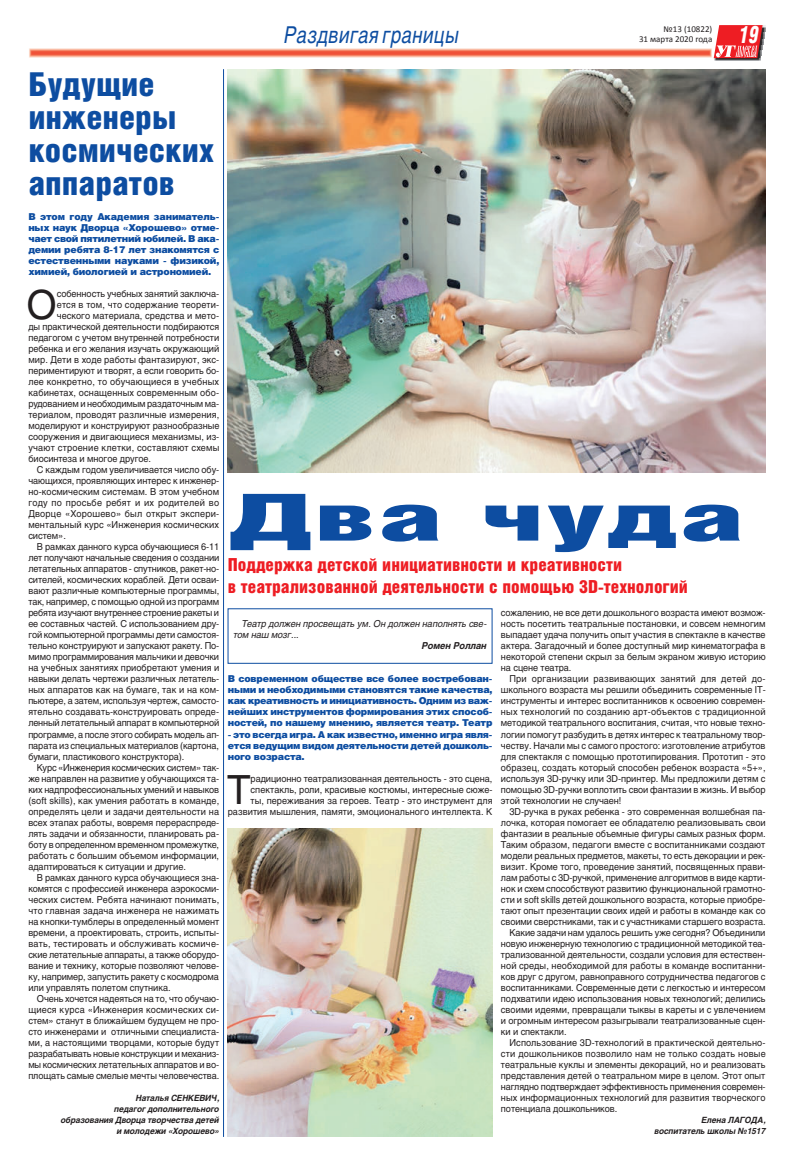
<style>
.page{position:relative;width:811px;height:1163px;background:#fff}
.page>*{position:absolute;margin:0;border:0;box-sizing:border-box;transform-origin:0 0}
.Заголовок_большой{font:900 65px "Helios Cond";color:#0d4da1;scale:2.1 1}
.Текст_с_фонарем{font:39.8px "Helios";color:#231f20;scale:.96 1}
.Заголовок_мелкий{font:900 33px/33px "Helios Cond";color:#0d4da1;scale:1.04 1}
.t1{font:italic 900 24px "Helios Cond";color:#fff;scale:.8 1}
.Супер_рубрика{font:italic 23px "Helios";letter-spacing:.03em;color:#0d4da1;scale:.8 1}
.Подзаголовок{font:900 18px/22px "Helios Cond";color:#ee1d23}
.Текст{font:9.5px/11px "Helios";letter-spacing:-.005em;color:#231f20;text-align:justify;scale:.96 1}
.Текст_с_фонарем-2{font:9.5px/11px "Helios";letter-spacing:.005em;color:#231f20;text-align:right;scale:.96 1}
.Врез{font:900 9.5px/11px "Helios";letter-spacing:-.02em;color:#0d4da1;text-align:justify}
.Текст_колонки{font:italic 9.5px/11px "Helios";color:#231f20;scale:.96 1}
.Текст_с_фонарем-3{font:9.5px "Helios";letter-spacing:-.015em;color:#231f20;scale:.96 1}
.Текст_колонки-2{font:italic 700 9.5px "Helios";letter-spacing:-.005em;color:#231f20;scale:.96 1}
.t2{font:9px/9.9px "Calibri";color:#231f20;text-align:right}
.Подпись{font:italic 700 8.5px "Helios";letter-spacing:-.005em;color:#231f20;scale:.96 1}
</style>
<div class="page">
<img style="left:29px;top:48px;width:683px;height:10px">
<img style="left:714px;top:58px;width:47px;height:3px">
<img style="left:762px;top:28px;width:3px;height:13px">
<svg style="left:713px;top:25px;width:49px;height:33px;background:#ea4d51"></svg>
<img style="left:228px;top:69px;width:537px;height:403px">
<img style="left:228px;top:828px;width:264px;height:308px">
<hr style="left:223px;top:69px;width:1px;height:1067px;background:#0d4da1">
<p class="Супер_рубрика" style="left:284px;top:21px;width:220px">Раздвигая границы</p>
<p class="t2" style="left:639px;top:24px;width:75px">№13 (10822)<br>31 марта 2020 года</p>
<h3 class="t1" style="left:739px;top:21px;width:26px">19</h3>
<p class="Заголовок_мелкий" style="left:28px;top:67px;width:180px">Будущие инженеры космических аппаратов</p>
<p class="Врез" style="left:28px;top:211px;width:192px">В этом году Академия заниматель&shy;ных наук Дворца «Хорошево» отме&shy;чает свой пятилетний юбилей. В ака&shy;демии ребята 8-17 лет знакомятся с естественными науками - физикой, химией, биологией и астрономией.</p>
<p class="Текст_с_фонарем" style="left:27px;top:281px;width:33px">О</p>
<p class="Текст_с_фонарем-2" style="left:57px;top:288px;width:171px">собенность учебных занятий заключа‑</p>
<p class="Текст_с_фонарем-2" style="left:57px;top:299px;width:171px">ется в том, что содержание теорети‑</p>
<p class="Текст_с_фонарем-2" style="left:57px;top:310px;width:171px">ческого материала, средства и мето‑</p>
<p class="Текст_с_фонарем-2" style="left:28px;top:321px;width:200px">ды практической деятельности подбираются</p>
<p class="Текст_с_фонарем-2" style="left:28px;top:332px;width:200px">педагогом с учетом внутренней потребности</p>
<p class="Текст_с_фонарем-2" style="left:28px;top:343px;width:200px">ребенка и его желания изучать окружающий</p>
<p class="Текст_с_фонарем-2" style="left:28px;top:354px;width:200px">мир. Дети в ходе работы фантазируют, экс‑</p>
<p class="Текст_с_фонарем-2" style="left:28px;top:365px;width:200px">периментируют и творят, а если говорить бо‑</p>
<p class="Текст_с_фонарем-2" style="left:28px;top:376px;width:200px">лее конкретно, то обучающиеся в учебных</p>
<p class="Текст_с_фонарем-2" style="left:28px;top:387px;width:200px">кабинетах, оснащенных современным обо‑</p>
<p class="Текст_с_фонарем-3" style="left:28px;top:398px;width:200px">рудованием и необходимым раздаточным ма‑</p>
<p class="Текст_с_фонарем-2" style="left:28px;top:409px;width:200px">териалом, проводят различные измерения,</p>
<p class="Текст_с_фонарем-2" style="left:28px;top:420px;width:200px">моделируют и конструируют разнообразные</p>
<p class="Текст_с_фонарем-2" style="left:28px;top:431px;width:200px">сооружения и двигающиеся механизмы, из‑</p>
<p class="Текст_с_фонарем-2" style="left:28px;top:442px;width:200px">учают строение клетки, составляют схемы</p>
<p class="Текст_с_фонарем-2" style="left:28px;top:453px;width:129px">биосинтеза и многое другое.</p>
<p class="Текст" style="left:28px;top:464px;width:200px;text-indent:9px">С каждым годом увеличивается число обу‑ чающихся, проявляющих интерес к инженер‑ но-космическим системам. В этом учебном году по просьбе ребят и их родителей во Дворце «Хорошево» был открыт экспери‑ ментальный курс «Инженерия космических систем».</p>
<p class="Текст" style="left:28px;top:541px;width:200px;text-indent:9px">В рамках данного курса обучающиеся 6-11 лет получают начальные сведения о создании летательных аппаратов - спутников, ракет-но‑ сителей, космических кораблей. Дети осваи‑ вают различные компьютерные программы, так, например, с помощью одной из программ ребята изучают внутреннее строение ракеты и ее составных частей. С использованием дру‑ гой компьютерной программы дети самостоя‑ тельно конструируют и запускают ракету. По‑ мимо программирования мальчики и девочки на учебных занятиях приобретают умения и навыки делать чертежи различных летатель‑ ных аппаратов как на бумаге, так и на ком‑ пьютере, а затем, используя чертеж, самосто‑ ятельно создавать-конструировать опреде‑ ленный летательный аппарат в компьютерной программе, а после этого собирать модель ап‑ парата из специальных материалов (картона, бумаги, пластикового конструктора).</p>
<p class="Текст" style="left:28px;top:761px;width:200px;text-indent:8px">Курс «Инженерия космических систем» так‑ же направлен на развитие у обучающихся та‑ ких надпрофессиональных умений и навыков (soft skills), как умения работать в команде, определять цели и задачи деятельности на всех этапах работы, вовремя перераспреде‑ лять задачи и обязанности, планировать ра‑ боту в определенном временном промежутке, работать с большим объемом информации, адаптироваться к ситуации и другие.</p>
<p class="Текст" style="left:28px;top:871px;width:200px;text-indent:9px">В рамках данного курса обучающиеся зна‑ комятся с профессией инженера аэрокосми‑ ческих систем. Ребята начинают понимать, что главная задача инженера не нажимать на кнопки-тумблеры в определенный момент времени, а проектировать, строить, испыты‑ вать, тестировать и обслуживать космиче‑ ские летательные аппараты, а также оборудо‑ вание и технику, которые позволяют челове‑ ку, например, запустить ракету с космодрома или управлять полетом спутника.</p>
<p class="Текст" style="left:28px;top:992px;width:200px;text-indent:8px">Очень хочется надеяться на то, что обучаю‑ щиеся курса «Инженерия космических си‑ стем» станут в ближайшем будущем не про‑ сто инженерами и отличными специалиста‑ ми, а настоящими творцами, которые будут разрабатывать новые конструкции и механиз‑ мы космических летательных аппаратов и во‑ площать самые смелые мечты человечества.</p>
<p class="Подпись" style="left:136px;top:1092px;width:88px">Наталья СЕНКЕВИЧ,</p>
<p class="Подпись" style="left:114px;top:1103px;width:111px">педагог дополнительного</p>
<p class="Подпись" style="left:61px;top:1114px;width:166px">образования Дворца творчества детей</p>
<p class="Подпись" style="left:117px;top:1125px;width:108px">и молодежи «Хорошево»</p>
<p class="Заголовок_большой" style="left:228px;top:480px;width:248px">Два чуда</p>
<p class="Подзаголовок" style="left:228px;top:553px;width:462px">Поддержка детской инициативности и креативности<br>в театрализованной деятельности с помощью 3D-технологий</p>
<p class="Текст_колонки" style="left:233px;top:618px;width:265px;text-indent:9px">Театр должен просвещать ум. Он должен наполнять све&shy;том наш мозг...</p>
<p class="Текст_колонки-2" style="left:422px;top:640px;width:69px">Ромен Роллан</p>
<p class="Врез" style="left:228px;top:673px;width:266px">В современном обществе все более востребован&shy;ными и необходимыми становятся такие качества, как креативность и инициативность. Одним из важ&shy;нейших инструментов формирования этих способ&shy;ностей, по нашему мнению, является театр. Театр</p>
<p class="Врез" style="left:228px;top:728px;width:266px">- это всегда игра. А как известно, именно игра явля&shy;ется ведущим видом деятельности детей дошколь&shy;ного возраста.</p>
<p class="Текст_с_фонарем" style="left:227px;top:765px;width:26px">Т</p>
<p class="Текст_с_фонарем-2" style="left:228px;top:772px;width:277px">радиционно театрализованная деятельность - это сцена, спектакль, роли, красивые костюмы, интересные сюже‑<br>ты, переживания за героев. Театр - это инструмент для развития мышления, памяти, эмоционального интеллекта. К</p>
<p class="Текст_с_фонарем-2" style="left:501px;top:607px;width:277px;text-align:justify">сожалению, не все дети дошкольного возраста имеют возмож‑ ность посетить театральные постановки, и совсем немногим выпадает удача получить опыт участия в спектакле в качестве актера. Загадочный и более доступный мир кинематографа в некоторой степени скрыл за белым экраном живую историю на сцене театра.</p>
<p class="Текст" style="left:501px;top:673px;width:277px;text-indent:8px">При организации развивающих занятий для детей до‑ школьного возраста мы решили объединить современные IT&shy;инструменты и интерес воспитанников к освоению современ‑ ных технологий по созданию арт-объектов с традиционной методикой театрального воспитания, считая, что новые техно‑ логии помогут разбудить в детях интерес к театральному твор‑ честву. Начали мы с самого простого: изготовление атрибутов для спектакля с помощью прототипирования. Прототип - это образец, создать который способен ребенок возраста «5+», используя 3D-ручку или 3D-принтер. Мы предложили детям с помощью 3D-ручки воплотить свои фантазии в жизнь. И выбор этой технологии не случаен!</p>
<p class="Текст" style="left:501px;top:805px;width:277px;text-indent:9px">3D-ручка в руках ребенка - это современная волшебная па‑ лочка, которая помогает ее обладателю реализовывать свои фантазии в реальные объемные фигуры самых разных форм.<br>Таким образом, педагоги вместе с воспитанниками создают модели реальных предметов, макеты, то есть декорации и рек‑ визит. Кроме того, проведение занятий, посвященных прави‑ лам работы с 3D-ручкой, применение алгоритмов в виде карти‑ нок и схем способствуют развитию функциональной грамотно‑ сти и soft skills детей дошкольного возраста, которые приобре‑ тают опыт презентации своих идей и работы в команде как со своими сверстниками, так и с участниками старшего возраста.</p>
<p class="Текст" style="left:501px;top:926px;width:277px;text-indent:8px">Какие задачи нам удалось решить уже сегодня? Объединили новую инженерную технологию с традиционной методикой теа‑ трализованной деятельности, создали условия для естествен‑ ной среды, необходимой для работы в команде воспитанни‑ ков друг с другом, равноправного сотрудничества педагогов с воспитанниками. Современные дети с легкостью и интересом подхватили идею использования новых технологий; делились своими идеями, превращали тыквы в кареты и с увлечением и огромным интересом разыгрывали театрализованные сцен‑ ки и спектакли.</p>
<p class="Текст" style="left:501px;top:1036px;width:277px;text-indent:9px">Использование 3D-технологий в практической деятельно‑ сти дошкольников позволило нам не только создать новые театральные куклы и элементы декораций, но и реализовать представления детей о театральном мире в целом. Этот опыт наглядно подтверждает эффективность применения современ‑ ных информационных технологий для развития творческого потенциала дошкольников.</p>
<p class="Подпись" style="left:701px;top:1114px;width:68px">Елена ЛАГОДА,</p>
<p class="Подпись" style="left:654px;top:1125px;width:117px">воспитатель школы №1517</p>
</div>
